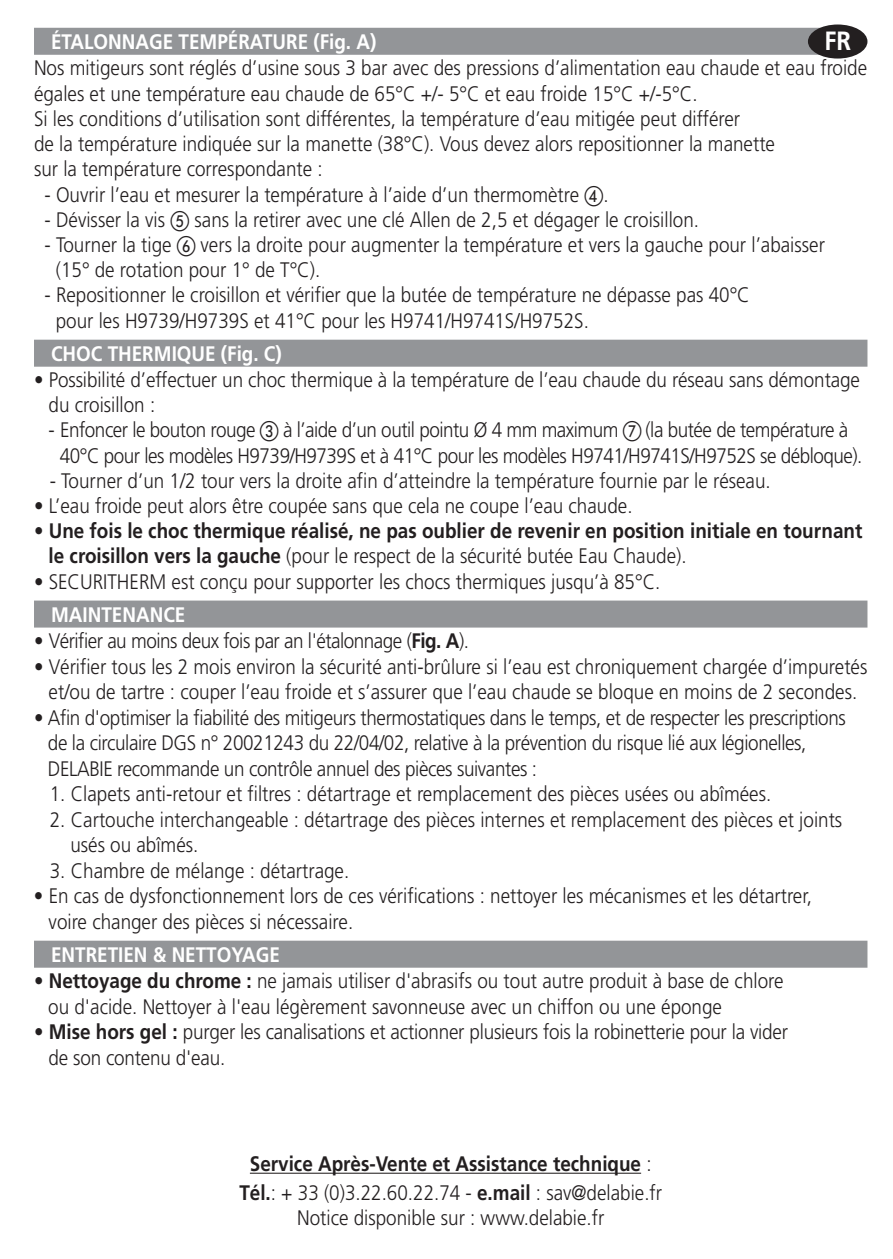
<style>
.page{position:relative;width:893px;height:1259px;background:#fff}
.page>*{position:absolute;margin:0;border:0;box-sizing:border-box;transform-origin:0 0}
.t1{font:700 26.4px "Frutiger";color:#fff;scale:.91 1}
.t2{font:300 21px/25.2px "Frutiger";color:#231f20;scale:.9 1}
.t3{font:700 21px/25.2px "Frutiger";color:#231f20;scale:.9 1}
.t4{font:300 21px/25.5px "Frutiger";letter-spacing:-.02em;color:#231f20;scale:.9 1}
.t5{font:300 21px/25.2px "Frutiger";letter-spacing:-.025em;color:#231f20;scale:.9 1}
.t6{font:700 21px "Frutiger";color:#fff;scale:.9 1}
.s1{font-family:"European Pi One";font-weight:400}
.s2{font-weight:300}
.s3{font-weight:700}
</style>
<div class="page">
<div style="left:34px;top:28px;width:791px;height:27px;background:#939598"></div>
<div style="left:34px;top:340px;width:833px;height:27px;background:#939598"></div>
<div style="left:34px;top:600px;width:833px;height:27px;background:#939598"></div>
<div style="left:34px;top:940px;width:833px;height:27px;background:#939598"></div>
<hr style="left:250px;top:1172px;width:391px;height:1px;background:#231f20">
<div style="left:808px;top:25px;width:59px;height:34px;background:#231f20;border-radius:50%"></div>
<p class="t6" style="left:51px;top:33px;width:363px">ÉTALONNAGE TEMPÉRATURE (Fig. A)</p>
<p class="t2" style="left:34px;top:57px;width:927px">Nos mitigeurs sont réglés d’usine sous 3 bar avec des pressions d’alimentation eau chaude et eau froide égales et une température eau chaude de 65°C +/- 5°C et eau froide 15°C +/-5°C.<br>Si les conditions d’utilisation sont différentes, la température d’eau mitigée peut différer<br>de la température indiquée sur la manette (38°C). Vous devez alors repositionner la manette<br>sur la température correspondante :</p>
<p class="t2" style="left:45px;top:183px;width:628px">- Ouvrir l’eau et mesurer la température à l’aide d’un thermomètre <span class="s1">d</span>.</p>
<p class="t2" style="left:45px;top:208px;width:729px">- Dévisser la vis <span class="s1">e</span> sans la retirer avec une clé Allen de 2,5 et dégager le croisillon.</p>
<p class="t2" style="left:56px;top:234px;width:856px;text-indent:-11px">- Tourner la tige <span class="s1">f</span> vers la droite pour augmenter la température et vers la gauche pour l’abaisser (15° de rotation pour 1° de T°C).</p>
<p class="t2" style="left:56px;top:284px;width:773px;text-indent:-11px">- Repositionner le croisillon et vérifier que la butée de température ne dépasse pas 40°C pour les H9739/H9739S et 41°C pour les H9741/H9741S/H9752S.</p>
<p class="t6" style="left:51px;top:345px;width:258px">CHOC THERMIQUE (Fig. C)</p>
<p class="t2" style="left:49px;top:369px;width:903px;text-indent:-15px">• Possibilité d’effectuer un choc thermique à la température de l’eau chaude du réseau sans démontage du croisillon :</p>
<p class="t5" style="left:60px;top:419px;width:893px;text-indent:-11px">- Enfoncer le bouton rouge <span class="s1">c</span> à l’aide d’un outil pointu Ø 4 mm maximum <span class="s1">g</span> (la butée de température à<br>40°C pour les modèles H9739/H9739S et à 41°C pour les modèles H9741/H9741S/H9752S se débloque).</p>
<p class="t2" style="left:50px;top:469px;width:803px">- Tourner d’un 1/2 tour vers la droite afin d’atteindre la température fournie par le réseau.</p>
<p class="t2" style="left:34px;top:494px;width:667px">• L’eau froide peut alors être coupée sans que cela ne coupe l’eau chaude.</p>
<p class="t3" style="left:49px;top:520px;width:906px;text-indent:-15px"><span class="s2">•</span> Une fois le choc thermique réalisé, ne pas oublier de revenir en position initiale en tournant le croisillon vers la gauche <span class="s2">(pour le respect de la sécurité butée Eau Chaude).</span></p>
<p class="t2" style="left:34px;top:570px;width:698px">• SECURITHERM est conçu pour supporter les chocs thermiques jusqu’à 85°C.</p>
<p class="t6" style="left:51px;top:606px;width:151px">MAINTENANCE</p>
<p class="t5" style="left:34px;top:630px;width:485px">• Vérifier au moins deux fois par an l'étalonnage (<span class="s3">Fig. A</span>).</p>
<p class="t2" style="left:34px;top:655px;width:927px;text-align:center">• Vérifier tous les 2 mois environ la sécurité anti-brûlure si l’eau est chroniquement chargée d’impuretés et/ou de tartre : couper l’eau froide et s’assurer que l’eau chaude se bloque en moins de 2 secondes.</p>
<p class="t4" style="left:48px;top:706px;width:888px;text-indent:-14px">• Afin d'optimiser la fiabilité des mitigeurs thermostatiques dans le temps, et de respecter les prescriptions de la circulaire DGS n° 20021243 du 22/04/02, relative à la prévention du risque lié aux légionelles,<br>DELABIE recommande un contrôle annuel des pièces suivantes :</p>
<p class="t2" style="left:50px;top:783px;width:803px">1. Clapets anti-retour et filtres : détartrage et remplacement des pièces usées ou abîmées.</p>
<p class="t2" style="left:70px;top:808px;width:859px;text-indent:-21px">2. Cartouche interchangeable : détartrage des pièces internes et remplacement des pièces et joints usés ou abîmés.</p>
<p class="t2" style="left:50px;top:859px;width:334px">3. Chambre de mélange : détartrage.</p>
<p class="t2" style="left:49px;top:884px;width:850px;text-indent:-15px">• En cas de dysfonctionnement lors de ces vérifications : nettoyer les mécanismes et les détartrer, voire changer des pièces si nécessaire.</p>
<p class="t6" style="left:51px;top:946px;width:256px">ENTRETIEN &amp; NETTOYAGE</p>
<p class="t2" style="left:48px;top:969px;width:818px;text-indent:-14px">• <span class="s3">Nettoyage du chrome :</span> ne jamais utiliser d'abrasifs ou tout autre produit à base de chlore ou d'acide. Nettoyer à l'eau légèrement savonneuse avec un chiffon ou une éponge</p>
<p class="t2" style="left:49px;top:1020px;width:823px;text-indent:-15px">• <span class="s3">Mise hors gel :</span> purger les canalisations et actionner plusieurs fois la robinetterie pour la vider de son contenu d'eau.</p>
<p class="t1" style="left:824px;top:30px;width:31px">FR</p>
<p class="t3" style="left:239px;top:1150px;width:471px;line-height:29.4px;text-align:center">Service Après-Vente et Assistance technique <span class="s2">:<br></span>Tél.<span class="s2">: + 33 (0)3.22.60.22.74 -</span> e.mail <span class="s2">: sav@delabie.fr</span></p>
<p class="t2" style="left:297px;top:1207px;width:343px">Notice disponible sur : www.delabie.fr</p>
</div>
